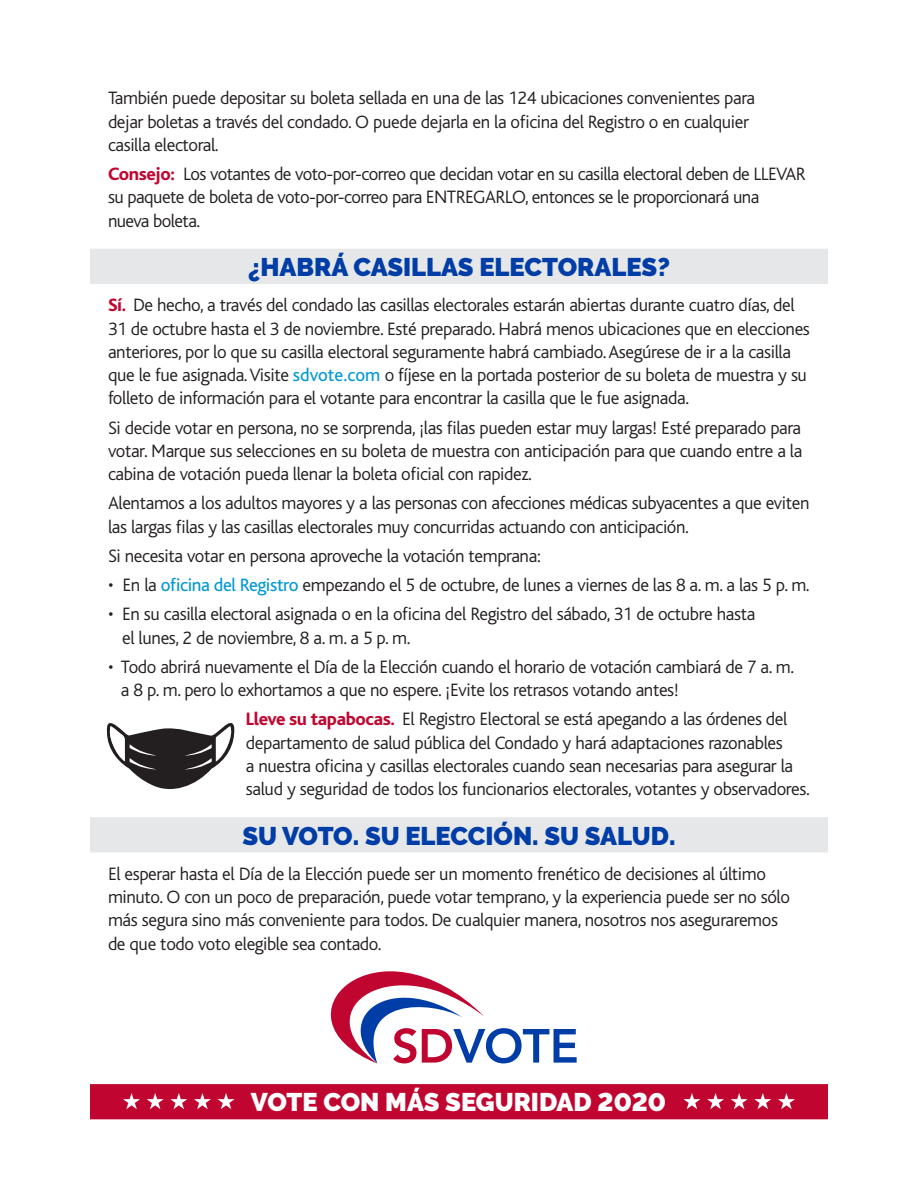
<style>
.page{position:relative;width:918px;height:1188px;background:#fff}
.page>*{position:absolute;margin:0;border:0;box-sizing:border-box;transform-origin:0 0}
.Subhead_w_grey_bar{font:900 25.5px "Raleway";color:#003da6}
.Subhead_rev_in_black{font:900 25.5px "Raleway";color:#fff}
.Text_Bliss_Light{font:300 18.75px/23.2px "Bliss";letter-spacing:-.02em;color:#231f20}
.s1{font-weight:800;color:#c00630}
.s2{font-weight:400;color:#0098d1}
</style>
<div class="page">
<div style="left:90px;top:249px;width:738px;height:35px;background:#e6e7e8"></div>
<div style="left:90px;top:817px;width:738px;height:35px;background:#e6e7e8"></div>
<div style="left:90px;top:1084px;width:738px;height:35px;background:#c00630"></div>
<svg style="left:123px;top:1093px;width:112px;height:16px"></svg>
<svg style="left:683px;top:1093px;width:112px;height:16px"></svg>
<svg style="left:106px;top:723px;width:129px;height:66px"></svg>
<svg style="left:331px;top:971px;width:246px;height:93px"></svg>
<p class="Text_Bliss_Light" style="left:108px;top:87px;width:649px">También puede depositar su boleta sellada en una de las 124 ubicaciones convenientes para dejar boletas a través del condado. O puede dejarla en la oficina del Registro o en cualquier casilla electoral.</p>
<p class="Text_Bliss_Light" style="left:108px;top:163px;width:699px"><span class="s1">Consejo:</span> Los votantes de voto-por-correo que decidan votar en su casilla electoral deben de LLEVAR su paquete de boleta de voto-por-correo para ENTREGARLO, entonces se le proporcionará una<br>nueva boleta.</p>
<p class="Subhead_w_grey_bar" style="left:248px;top:252px;width:423px">¿HABRÁ CASILLAS ELECTORALES?</p>
<p class="Text_Bliss_Light" style="left:108px;top:294px;width:703px"><span class="s1">Sí.</span> De hecho, a través del condado las casillas electorales estarán abiertas durante cuatro días, del 31 de octubre hasta el 3 de noviembre. Esté preparado. Habrá menos ubicaciones que en elecciones anteriores, por lo que su casilla electoral seguramente habrá cambiado. Asegúrese de ir a la casilla que le fue asignada. Visite <span class="s2">sdvote.com</span> o fíjese en la portada posterior de su boleta de muestra y su folleto de información para el votante para encontrar la casilla que le fue asignada.</p>
<p class="Text_Bliss_Light" style="left:108px;top:416px;width:696px;text-align:justify">Si decide votar en persona, no se sorprenda, ¡las filas pueden estar muy largas! Esté preparado para votar. Marque sus selecciones en su boleta de muestra con anticipación para que cuando entre a la cabina de votación pueda llenar la boleta oficial con rapidez.</p>
<p class="Text_Bliss_Light" style="left:108px;top:492px;width:703px">Alentamos a los adultos mayores y a las personas con afecciones médicas subyacentes a que eviten las largas filas y las casillas electorales muy concurridas actuando con anticipación.</p>
<p class="Text_Bliss_Light" style="left:108px;top:544px;width:434px">Si necesita votar en persona aproveche la votación temprana:</p>
<p class="Text_Bliss_Light" style="left:108px;top:574px;width:703px">• En la <span class="s2">oficina del Registro</span> empezando el 5 de octubre, de lunes a viernes de las 8 a. m. a las 5 p. m.</p>
<p class="Text_Bliss_Light" style="left:122px;top:603px;width:635px;text-indent:-14px">• En su casilla electoral asignada o en la oficina del Registro del sábado, 31 de octubre hasta el lunes, 2 de noviembre, 8 a. m. a 5 p. m.</p>
<p class="Text_Bliss_Light" style="left:121px;top:655px;width:675px;text-indent:-13px">• Todo abrirá nuevamente el Día de la Elección cuando el horario de votación cambiará de 7 a. m. a 8 p. m. pero lo exhortamos a que no espere. ¡Evite los retrasos votando antes!</p>
<p class="Text_Bliss_Light" style="left:246px;top:708px;width:565px"><span class="s1">Lleve su tapabocas.</span> El Registro Electoral se está apegando a las órdenes del departamento de salud pública del Condado y hará adaptaciones razonables<br>a nuestra oficina y casillas electorales cuando sean necesarias para asegurar la salud y seguridad de todos los funcionarios electorales, votantes y observadores.</p>
<p class="Subhead_w_grey_bar" style="left:242px;top:821px;width:435px">SU VOTO. SU ELECCIÓN. SU SALUD.</p>
<p class="Text_Bliss_Light" style="left:108px;top:862px;width:683px">El esperar hasta el Día de la Elección puede ser un momento frenético de decisiones al último minuto. O con un poco de preparación, puede votar temprano, y la experiencia puede ser no sólo más segura sino más conveniente para todos. De cualquier manera, nosotros nos aseguraremos de que todo voto elegible sea contado.</p>
<p class="Subhead_rev_in_black" style="left:251px;top:1088px;width:417px">VOTE CON MÁS SEGURIDAD 2020</p>
</div>
